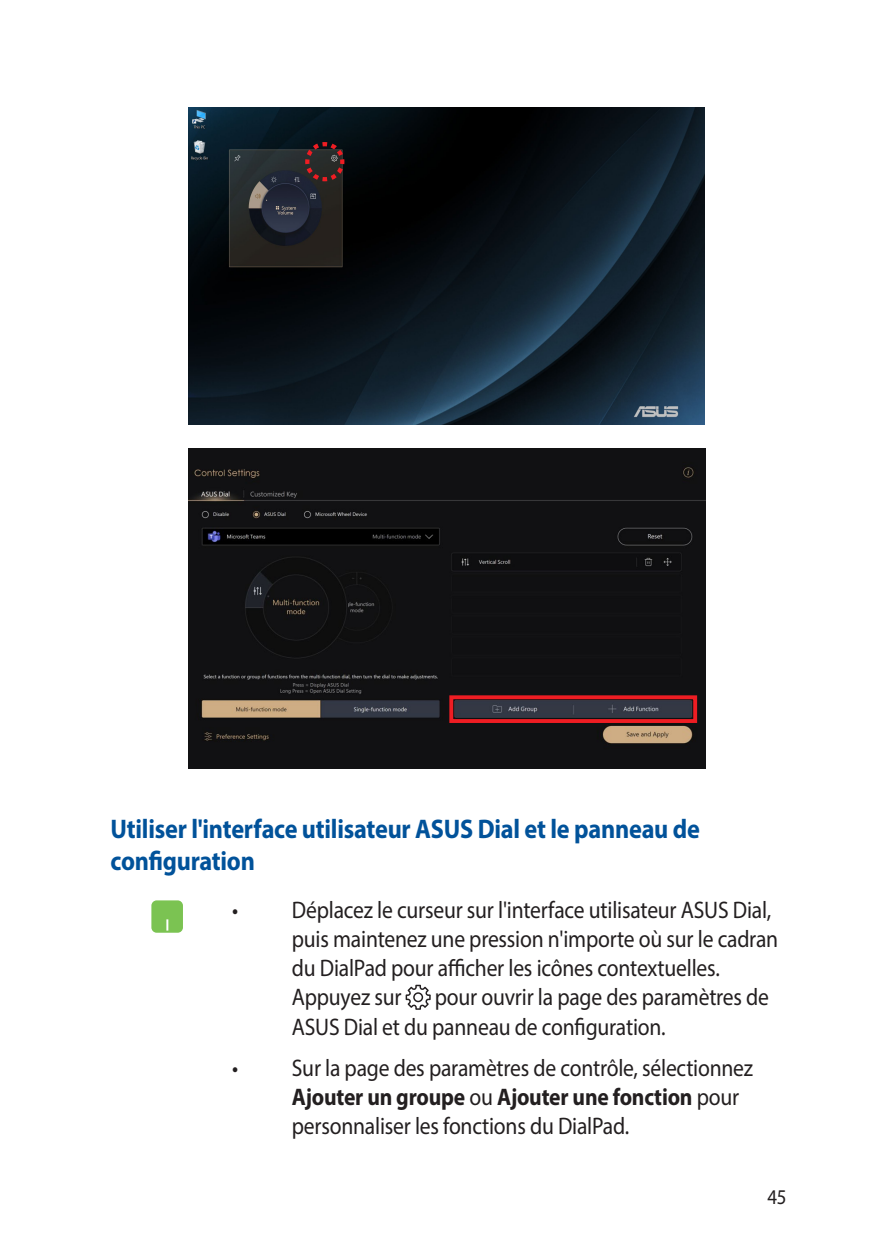
<style>
.page{position:relative;width:893px;height:1259px;background:#fff}
.page>*{position:absolute;margin:0;border:0;box-sizing:border-box;transform-origin:0 0}
.t1{font:700 27px/32.4px "Myriad Pro";letter-spacing:-.01em;color:#01529a;scale:.9 1}
.t2{font:24px/29.1px "Myriad Pro";letter-spacing:-.01em;color:#231f20;scale:.9 1}
.t3{font:21px "Myriad Pro";color:#231f20;scale:.9 1}
.s1{font-weight:700}
</style>
<div class="page">
<div style="left:151px;top:900px;width:32px;height:32px;background:#7bc352;border-radius:5px"></div>
<svg style="left:166px;top:919px;width:2px;height:11px"></svg>
<svg style="left:406px;top:984px;width:25px;height:25px"></svg>
<img style="left:189px;top:448px;width:517px;height:321px">
<div style="left:449px;top:695px;width:248px;height:28px;border:4px solid #ee1d23"></div>
<img style="left:189px;top:107px;width:515px;height:317px">
<svg style="left:303px;top:140px;width:44px;height:44px;background:#382325"></svg>
<p class="t1" style="left:111px;top:812px;width:656px">Utiliser l'interface utilisateur ASUS Dial et le panneau de configuration</p>
<p class="t2" style="left:292px;top:895px;width:542px;text-indent:-60px">• Déplacez le curseur sur l'interface utilisateur ASUS Dial, puis maintenez une pression n'importe où sur le cadran du DialPad pour afficher les icônes contextuelles.<br>Appuyez sur</p>
<p class="t2" style="left:292px;top:982px;width:532px;text-indent:143px">pour ouvrir la page des paramètres de<br>ASUS Dial et du panneau de configuration.</p>
<p class="t2" style="left:292px;top:1053px;width:514px;text-indent:-60px">• Sur la page des paramètres de contrôle, sélectionnez<br><span class="s1">Ajouter un groupe</span> ou <span class="s1">Ajouter une fonction</span> pour personnaliser les fonctions du DialPad.</p>
<p class="t3" style="left:767px;top:1184px;width:23px">45</p>
</div>
